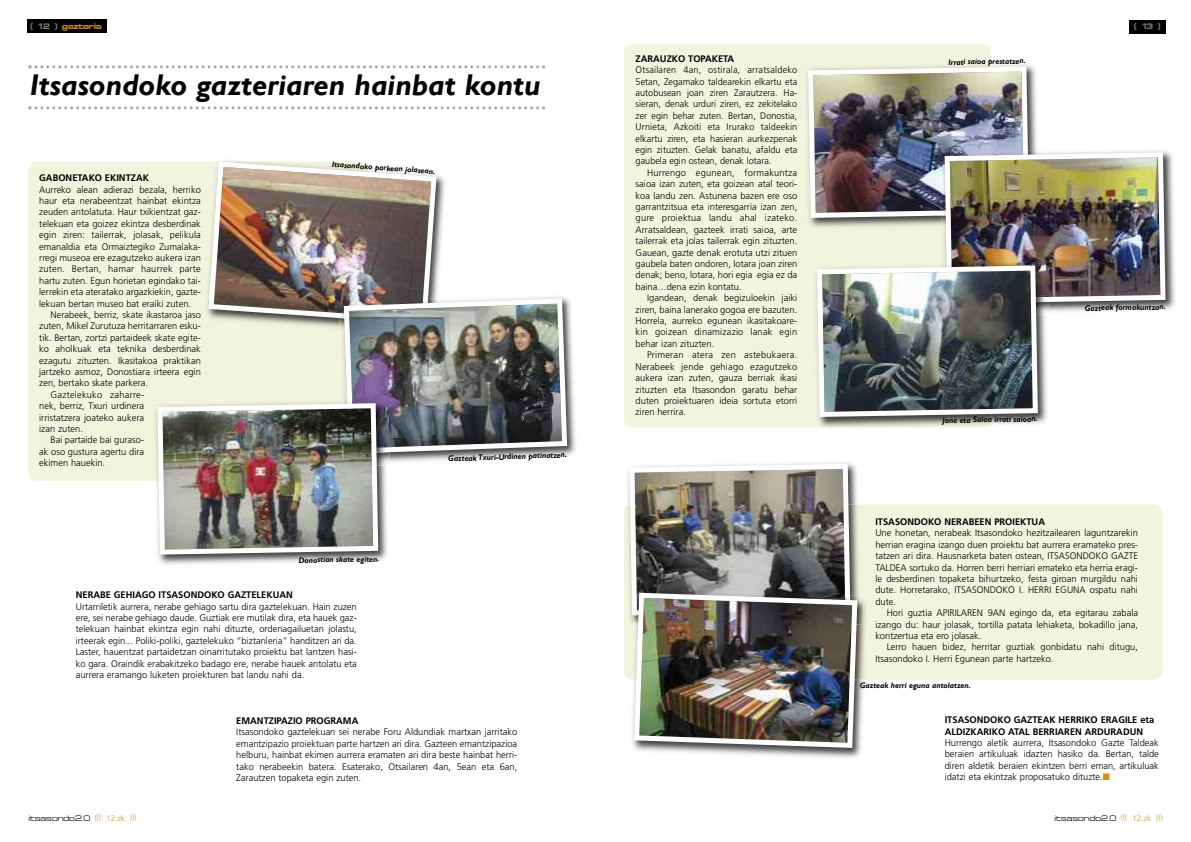
<style>
.page{position:relative;width:1191px;height:842px;background:#fff}
.page>*{position:absolute;margin:0;border:0;box-sizing:border-box;transform-origin:0 0}
.t1{font:italic 700 30px "Gill Sans";color:#000}
.t2{font:300 9.5px/11.4px "Frutiger";color:#000;text-align:justify}
.t3{font:300 9.5px/11.4px "Frutiger";color:#000;text-align:justify;scale:.96 1}
.t4{font:700 9.5px/11.4px "Frutiger";color:#000}
.t5{font:300 9.5px "Frutiger";letter-spacing:.02em;color:#000}
.t6{font:italic 700 8px "Gill Sans";color:#000}
.t7{font:8px "Micro Extend FLF";color:#000}
.t8{font:700 8px "Micro Extend FLF";letter-spacing:-.045em;color:#d49021}
.t9{font:700 8px "Micro Extend FLF";color:#808080}
.s1{color:#808080}
.s2{font-family:"Frutiger";font-weight:300;color:#d49021}
.s3{font-family:"Monotype Sorts";font-weight:400;font-size:9px;color:#d49021}
</style>
<div class="page">
<div style="left:28px;top:162px;width:339px;height:319px;background:#f2f4de;border-radius:9px"></div>
<div style="left:624px;top:44px;width:366px;height:383px;background:#f2f4de;border-radius:9px"></div>
<div style="left:624px;top:505px;width:538px;height:175px;background:#f2f4de;border-radius:9px"></div>
<div style="left:1129px;top:20px;width:36px;height:13px;background:#000"></div>
<div style="left:27px;top:20px;width:79px;height:13px;background:#000"></div>
<svg style="left:28px;top:65px;width:517px;height:3px"></svg>
<svg style="left:28px;top:106px;width:517px;height:3px"></svg>
<img style="left:570px;top:303px;width:6px;height:152px">
<img style="left:158px;top:557px;width:227px;height:7px">
<img style="left:155px;top:161px;width:415px;height:396px">
<img style="left:639px;top:680px;width:225px;height:78px">
<img style="left:860px;top:601px;width:6px;height:79px">
<img style="left:627px;top:462px;width:233px;height:288px">
<img style="left:1168px;top:152px;width:7px;height:157px">
<img style="left:990px;top:419px;width:56px;height:6px">
<img style="left:818px;top:419px;width:172px;height:8px">
<img style="left:806px;top:64px;width:362px;height:355px">
<p class="t8" style="left:30px;top:21px;width:73px"><span class="s1">( 12 )</span> gazteria</p>
<p class="t9" style="left:1134px;top:22px;width:28px">(13)</p>
<h1 class="t1" style="left:30px;top:67px;width:512px">Itsasondoko gazteriaren hainbat kontu</h1>
<p class="t4" style="left:39px;top:173px;width:111px">GABONETAKO EKINTZAK</p>
<p class="t2" style="left:39px;top:184px;width:163px">Aurreko alean adierazi bezala, herriko haur eta nerabeentzat hainbat ekintza zeuden antolatuta. Haur txikientzat gaz&shy;telekuan eta goizez ekintza desberdinak egin ziren: tailerrak, jolasak, pelikula emanaldia eta Ormaiztegiko Zumalaka&shy;rregi museoa ere ezagutzeko aukera izan zuten. Bertan, hamar haurrek parte hartu zuten. Egun horietan egindako tai&shy;lerrekin eta ateratako argazkiekin, gazte&shy;lekuan bertan museo bat eraiki zuten.</p>
<p class="t2" style="left:51px;top:310px;width:152px">Nerabeek, berriz, skate ikastaroa jaso</p>
<p class="t2" style="left:39px;top:321px;width:163px">zuten, Mikel Zurutuza herritarraren esku-</p>
<p class="t2" style="left:39px;top:333px;width:163px">tik. Bertan, zortzi partaideek skate egite-</p>
<p class="t2" style="left:39px;top:344px;width:163px">ko aholkuak eta teknika desberdinak</p>
<p class="t2" style="left:39px;top:355px;width:163px">ezagutu zituzten. Ikasitakoa praktikan</p>
<p class="t2" style="left:39px;top:367px;width:163px">jartzeko asmoz, Donostiara irteera egin</p>
<p class="t2" style="left:39px;top:378px;width:110px">zen, bertako skate parkera.</p>
<p class="t5" style="left:51px;top:391px;width:95px">Gaztelekuko zaharre-</p>
<p class="t2" style="left:39px;top:401px;width:106px">nek, berriz, Txuri urdinera</p>
<p class="t2" style="left:39px;top:412px;width:106px">irristatzera joateko aukera</p>
<p class="t2" style="left:39px;top:424px;width:45px">izan zuten.</p>
<p class="t2" style="left:51px;top:435px;width:95px">Bai partaide bai guraso-</p>
<p class="t2" style="left:39px;top:447px;width:106px">ak oso gustura agertu dira</p>
<p class="t2" style="left:39px;top:458px;width:67px">ekimen hauekin.</p>
<p class="t6" style="left:332px;top:159px;width:105px;rotate:4deg">Itsasondoko parkean jolasean.</p>
<p class="t6" style="left:299px;top:555px;width:82px;rotate:-1deg">Donostian skate egiten.</p>
<p class="t6" style="left:448px;top:454px;width:120px;rotate:-2deg">Gazteak Txuri-Urdinen patinatzen.</p>
<p class="t4" style="left:76px;top:590px;width:218px">NERABE GEHIAGO ITSASONDOKO GAZTELEKUAN</p>
<p class="t2" style="left:76px;top:601px;width:282px">Urtarriletik aurrera, nerabe gehiago sartu dira gaztelekuan. Hain zuzen ere, sei nerabe gehiago daude. Guztiak ere mutilak dira, eta hauek gaz&shy;telekuan hainbat ekintza egin nahi dituzte, ordenagailuetan jolastu, irteerak egin... Poliki-poliki, gaztelekuko “biztanleria” handitzen ari da.<br>Laster, hauentzat partaidetzan oinarritutako proiektu bat lantzen hasi&shy;ko gara. Oraindik erabakitzeko badago ere, nerabe hauek antolatu eta aurrera eramango luketen proiekturen bat landu nahi da.</p>
<p class="t4" style="left:236px;top:716px;width:124px">EMANTZIPAZIO PROGRAMA</p>
<p class="t2" style="left:236px;top:727px;width:282px">Itsasondoko gaztelekuan sei nerabe Foru Aldundiak martxan jarritako emantzipazio proiektuan parte hartzen ari dira. Gazteen emantzipazioa helburu, hainbat ekimen aurrera eramaten ari dira beste hainbat herri&shy;tako nerabeekin batera. Esaterako, Otsailaren 4an, 5ean eta 6an, Zarautzen topaketa egin zuten.</p>
<p class="t7" style="left:28px;top:814px;width:110px">itsasondo2.0 <span class="s2">((( 12.zk )))</span></p>
<p class="t4" style="left:635px;top:54px;width:100px">ZARAUZKO TOPAKETA</p>
<p class="t3" style="left:635px;top:65px;width:170px">Otsailaren 4an, ostirala, arratsaldeko 5etan, Zegamako taldearekin elkartu eta autobusean joan ziren Zarautzera. Ha&shy;sieran, denak urduri ziren, ez zekitelako zer egin behar zuten. Bertan, Donostia, Urnieta, Azkoiti eta Irurako taldeekin elkartu ziren, eta hasieran aurkezpenak egin zituzten. Gelak banatu, afaldu eta gaubela egin ostean, denak lotara.</p>
<p class="t2" style="left:635px;top:168px;width:163px;text-indent:11px">Hurrengo egunean, formakuntza saioa izan zuten, eta goizean atal teori&shy;koa landu zen. Astunena bazen ere oso garrantzitsua eta interesgarria izan zen, gure proiektua landu ahal izateko.<br>Arratsaldean, gazteek irrati saioa, arte tailerrak eta jolas tailerrak egin zituzten.<br>Gauean, gazte denak erotuta utzi zituen gaubela baten ondoren, lotara joan ziren denak; beno, lotara, hori egia egia ez da baina…dena ezin kontatu.</p>
<p class="t2" style="left:635px;top:293px;width:163px;text-indent:11px">Igandean, denak begizuloekin jaiki ziren, baina lanerako gogoa ere bazuten.<br>Horrela, aurreko egunean ikasitakoare&shy;kin goizean dinamizazio lanak egin behar izan zituzten.</p>
<p class="t2" style="left:635px;top:350px;width:163px;text-indent:11px">Primeran atera zen astebukaera.<br>Nerabeek jende gehiago ezagutzeko aukera izan zuten, gauza berriak ikasi zituzten eta Itsasondon garatu behar duten proiektuaren ideia sortuta etorri ziren herrira.</p>
<p class="t6" style="left:948px;top:57px;width:79px;rotate:-1deg">Irrati saioa prestatzen.</p>
<p class="t6" style="left:942px;top:416px;width:97px;rotate:-1deg">Jone eta Saioa irrati saioan.</p>
<p class="t6" style="left:1084px;top:303px;width:82px;rotate:-1deg">Gazteak formakuntzan.</p>
<p class="t4" style="left:875px;top:517px;width:171px">ITSASONDOKO NERABEEN PROIEKTUA</p>
<p class="t2" style="left:875px;top:528px;width:264px">Une honetan, nerabeak Itsasondoko hezitzailearen laguntzarekin herrian eragina izango duen proiektu bat aurrera eramateko pres&shy;tatzen ari dira. Hausnarketa baten ostean, ITSASONDOKO GAZTE TALDEA sortuko da. Horren berri herriari emateko eta herria eragi&shy;le desberdinen topaketa bihurtzeko, festa giroan murgildu nahi dute. Horretarako, ITSASONDOKO I. HERRI EGUNA ospatu nahi dute.</p>
<p class="t2" style="left:875px;top:608px;width:264px;text-indent:11px">Hori guztia APIRILAREN 9AN egingo da, eta egitarau zabala izango du: haur jolasak, tortilla patata lehiaketa, bokadillo jana, kontzertua eta ero jolasak.</p>
<p class="t2" style="left:875px;top:642px;width:264px;text-indent:11px">Lerro hauen bidez, herritar guztiak gonbidatu nahi ditugu,<br>Itsasondoko I. Herri Egunean parte hartzeko.</p>
<p class="t6" style="left:860px;top:681px;width:112px">Gazteak herri eguna antolatzen.</p>
<p class="t4" style="left:944px;top:715px;width:211px">ITSASONDOKO GAZTEAK HERRIKO ERAGILE eta<br>ALDIZKARIKO ATAL BERRIAREN ARDURADUN</p>
<p class="t2" style="left:944px;top:738px;width:216px">Hurrengo aletik aurrera, Itsasondoko Gazte Taldeak beraien artikuluak idazten hasiko da. Bertan, talde diren aldetik beraien ekintzen berri eman, artikuluak idatzi eta ekintzak proposatuko dituzte.<span class="s3">n</span></p>
<p class="t7" style="left:1054px;top:814px;width:110px">itsasondo2.0 <span class="s2">((( 12.zk )))</span></p>
</div>
